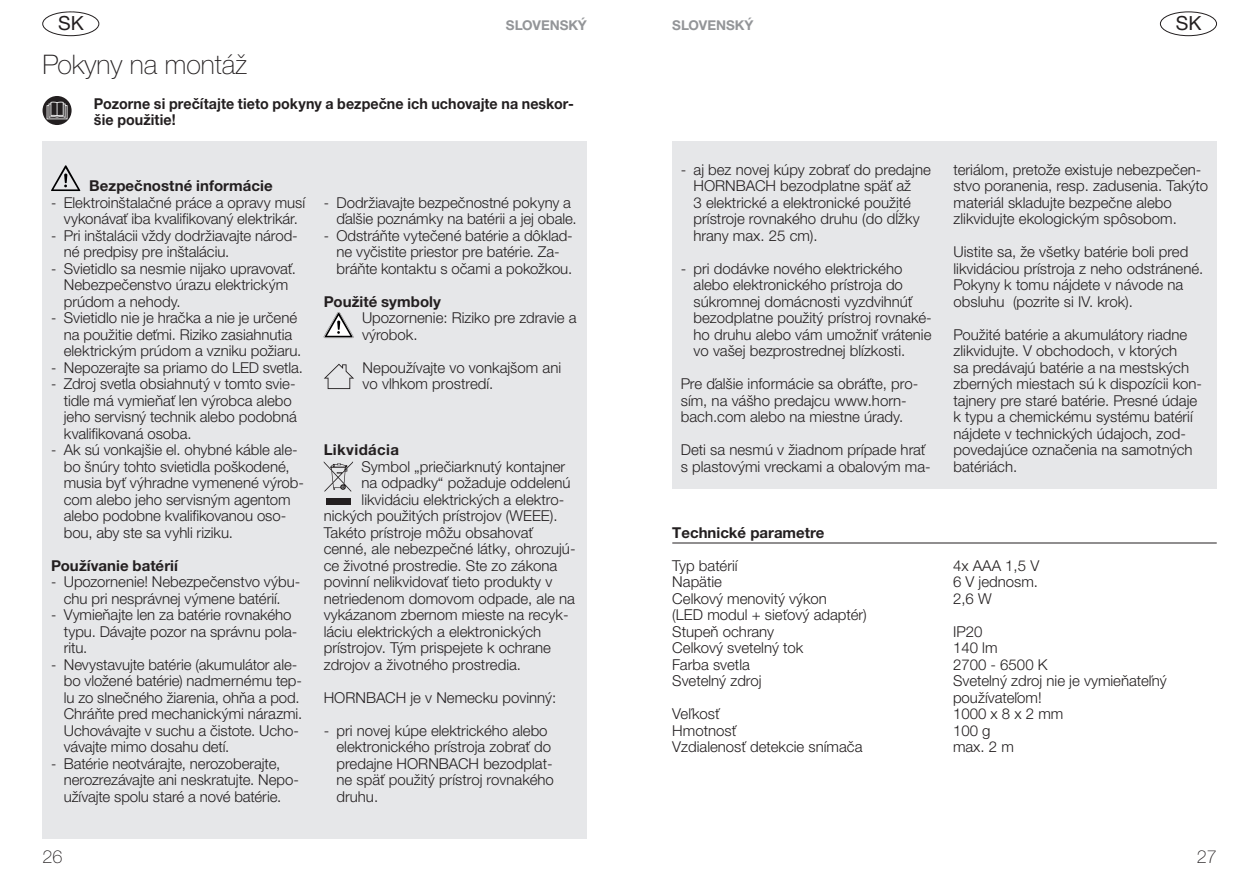
<style>
.page{position:relative;width:1259px;height:893px;background:#fff}
.page>*{position:absolute;margin:0;border:0;box-sizing:border-box;transform-origin:0 0}
.t1{font:100 27px "Helvetica Neue LTW1 G";color:#231f20}
.t2{font:19.5px "Helvetica Neue LTW1 G";color:#231f20}
.t3{font:100 18px "Helvetica Neue LTW1 G";color:#231f20}
.t4{font:300 15px/16.5px "Helvetica Neue LTW1 G";color:#231f20}
.t5{font:300 15px/16.5px "Helvetica Neue LTW1 G";color:#231f20;scale:.95 1}
.t6{font:700 15px/16.5px "Helvetica Neue LTW1 G";letter-spacing:.005em;color:#231f20;scale:.95 1}
.t7{font:700 15px "Helvetica Neue LTW1 G";letter-spacing:.005em;color:#231f20}
.t8{font:700 15px "Helvetica Neue LTW1 G";letter-spacing:.025em;color:#231f20}
.t9{font:700 13.5px "Helvetica Neue LTW1 G";color:#939598}
.s1{font-weight:700}
</style>
<div class="page">
<div style="left:43px;top:12px;width:56px;height:24px;border:1px solid #231f20;border-radius:50%"></div>
<div style="left:43px;top:142px;width:544px;height:697px;background:#e6e7e9"></div>
<svg style="left:51px;top:165px;width:29px;height:26px"></svg>
<svg style="left:324px;top:312px;width:29px;height:27px"></svg>
<svg style="left:324px;top:364px;width:30px;height:25px"></svg>
<svg style="left:324px;top:461px;width:29px;height:31px"></svg>
<div style="left:326px;top:498px;width:25px;height:6px;background:#231f20"></div>
<svg style="left:43px;top:96px;width:29px;height:29px"></svg>
<svg style="left:47px;top:102px;width:20px;height:17px"></svg>
<div style="left:1160px;top:12px;width:56px;height:24px;border:1px solid #231f20;border-radius:50%"></div>
<div style="left:672px;top:142px;width:544px;height:347px;background:#e6e7e9"></div>
<hr style="left:672px;top:543px;width:544px;height:1px;background:#231f20">
<p class="t2" style="left:58px;top:11px;width:27px">SK</p>
<p class="t9" style="left:506px;top:17px;width:83px">SLOVENSKÝ</p>
<p class="t1" style="left:43px;top:49px;width:206px">Pokyny na montáž</p>
<p class="t6" style="left:94px;top:95px;width:507px">Pozorne si prečítajte tieto pokyny a bezpečne ich uchovajte na neskor&shy;šie použitie!</p>
<p class="t7" style="left:89px;top:176px;width:185px">Bezpečnostné informácie</p>
<p class="t5" style="left:51px;top:194px;width:269px;text-align:center">- Elektroinštalačné práce a opravy musí vykonávať iba kvalifikovaný elektrikár.</p>
<p class="t5" style="left:64px;top:227px;width:248px;text-indent:-13px">- Pri inštalácii vždy dodržiavajte národ&shy;né predpisy pre inštaláciu.</p>
<p class="t5" style="left:64px;top:260px;width:246px;text-indent:-13px">- Svietidlo sa nesmie nijako upravovať.<br>Nebezpečenstvo úrazu elektrickým prúdom a nehody.</p>
<p class="t5" style="left:64px;top:309px;width:252px;text-indent:-13px">- Svietidlo nie je hračka a nie je určené na použitie deťmi. Riziko zasiahnutia elektrickým prúdom a vzniku požiaru.</p>
<p class="t5" style="left:51px;top:359px;width:267px">- Nepozerajte sa priamo do LED svetla.</p>
<p class="t5" style="left:64px;top:375px;width:247px;text-indent:-13px">- Zdroj svetla obsiahnutý v tomto svie&shy;tidle má vymieňať len výrobca alebo jeho servisný technik alebo podobná kvalifikovaná osoba.</p>
<p class="t5" style="left:64px;top:441px;width:254px;text-indent:-13px">- Ak sú vonkajšie el. ohybné káble ale&shy;bo šnúry tohto svietidla poškodené, musia byť výhradne vymenené výrob&shy;com alebo jeho servisným agentom alebo podobne kvalifikovanou oso&shy;bou, aby ste sa vyhli riziku.</p>
<p class="t7" style="left:51px;top:556px;width:128px">Používanie batérií</p>
<p class="t5" style="left:51px;top:573px;width:264px;text-align:center">- Upozornenie! Nebezpečenstvo výbu&shy;chu pri nesprávnej výmene batérií.</p>
<p class="t5" style="left:64px;top:606px;width:247px;text-indent:-13px">- Vymieňajte len za batérie rovnakého typu. Dávajte pozor na správnu pola&shy;ritu.</p>
<p class="t5" style="left:64px;top:656px;width:252px;text-indent:-13px">- Nevystavujte batérie (akumulátor ale&shy;bo vložené batérie) nadmernému tep&shy;lu zo slnečného žiarenia, ohňa a pod.<br>Chráňte pred mechanickými nárazmi.<br>Uchovávajte v suchu a čistote. Ucho&shy;vávajte mimo dosahu detí.</p>
<p class="t5" style="left:64px;top:755px;width:249px;text-indent:-13px">- Batérie neotvárajte, nerozoberajte, nerozrezávajte ani neskratujte. Nepo&shy;užívajte spolu staré a nové batérie.</p>
<p class="t5" style="left:336px;top:194px;width:254px;text-indent:-13px">- Dodržiavajte bezpečnostné pokyny a ďalšie poznámky na batérii a jej obale.</p>
<p class="t5" style="left:336px;top:227px;width:250px;text-indent:-13px">- Odstráňte vytečené batérie a dôklad&shy;ne vyčistite priestor pre batérie. Za&shy;bráňte kontaktu s očami a pokožkou.</p>
<p class="t4" style="left:362px;top:293px;width:216px;text-indent:-38px"><span class="s1">Použité symboly<br></span>Upozornenie: Riziko pre zdravie a výrobok.</p>
<p class="t4" style="left:363px;top:359px;width:200px">Nepoužívajte vo vonkajšom ani vo vlhkom prostredí.</p>
<p class="t8" style="left:324px;top:440px;width:77px">Likvidácia</p>
<p class="t4" style="left:361px;top:458px;width:205px">Symbol „priečiarknutý kontajner</p>
<p class="t4" style="left:361px;top:474px;width:210px">na odpadky“ požaduje oddelenú</p>
<p class="t4" style="left:361px;top:491px;width:204px">likvidáciu elektrických a elektro-</p>
<p class="t4" style="left:324px;top:507px;width:235px">nických použitých prístrojov (WEEE).</p>
<p class="t4" style="left:324px;top:524px;width:211px">Takéto prístroje môžu obsahovať</p>
<p class="t4" style="left:324px;top:540px;width:253px">cenné, ale nebezpečné látky, ohrozujú-</p>
<p class="t4" style="left:324px;top:557px;width:235px">ce životné prostredie. Ste zo zákona</p>
<p class="t4" style="left:324px;top:573px;width:230px">povinní nelikvidovať tieto produkty v</p>
<p class="t4" style="left:324px;top:590px;width:253px">netriedenom domovom odpade, ale na</p>
<p class="t4" style="left:324px;top:606px;width:246px">vykázanom zbernom mieste na recyk-</p>
<p class="t4" style="left:324px;top:623px;width:219px">láciu elektrických a elektronických</p>
<p class="t4" style="left:324px;top:639px;width:229px">prístrojov. Tým prispejete k ochrane</p>
<p class="t4" style="left:324px;top:656px;width:199px">zdrojov a životného prostredia.</p>
<p class="t4" style="left:324px;top:689px;width:234px">HORNBACH je v Nemecku povinný:</p>
<p class="t4" style="left:336px;top:722px;width:219px;text-indent:-13px">- pri novej kúpe elektrického alebo elektronického prístroja zobrať do predajne HORNBACH bezodplat&shy;ne späť použitý prístroj rovnakého druhu.</p>
<p class="t3" style="left:43px;top:846px;width:22px">26</p>
<p class="t9" style="left:672px;top:17px;width:83px">SLOVENSKÝ</p>
<p class="t2" style="left:1175px;top:11px;width:27px">SK</p>
<p class="t4" style="left:693px;top:161px;width:239px;text-indent:-13px">- aj bez novej kúpy zobrať do predajne<br>HORNBACH bezodplatne späť až<br>3 elektrické a elektronické použité prístroje rovnakého druhu (do dĺžky hrany max. 25 cm).</p>
<p class="t4" style="left:693px;top:260px;width:240px;text-indent:-13px">- pri dodávke nového elektrického alebo elektronického prístroja do súkromnej domácnosti vyzdvihnúť bezodplatne použitý prístroj rovnaké&shy;ho druhu alebo vám umožniť vrátenie vo vašej bezprostrednej blízkosti.</p>
<p class="t4" style="left:681px;top:375px;width:239px">Pre ďalšie informácie sa obráťte, pro&shy;sím, na vášho predajcu www.horn&shy;bach.com alebo na miestne úrady.</p>
<p class="t4" style="left:681px;top:441px;width:251px">Deti sa nesmú v žiadnom prípade hrať s plastovými vreckami a obalovým ma-</p>
<p class="t4" style="left:953px;top:161px;width:256px">teriálom, pretože existuje nebezpečen&shy;stvo poranenia, resp. zadusenia. Takýto materiál skladujte bezpečne alebo zlikvidujte ekologickým spôsobom.</p>
<p class="t4" style="left:953px;top:243px;width:251px">Uistite sa, že všetky batérie boli pred likvidáciou prístroja z neho odstránené.<br>Pokyny k tomu nájdete v návode na obsluhu (pozrite si IV. krok).</p>
<p class="t4" style="left:953px;top:326px;width:250px">Použité batérie a akumulátory riadne zlikvidujte. V obchodoch, v ktorých<br>sa predávajú batérie a na mestských zberných miestach sú k dispozícii kon&shy;tajnery pre staré batérie. Presné údaje k typu a chemickému systému batérií nájdete v technických údajoch, zod&shy;povedajúce označenia na samotných batériách.</p>
<p class="t7" style="left:672px;top:523px;width:154px">Technické parametre</p>
<p class="t4" style="left:672px;top:557px;width:67px">Typ batérií</p>
<p class="t4" style="left:953px;top:557px;width:88px">4x AAA 1,5 V</p>
<p class="t4" style="left:672px;top:573px;width:51px">Napätie</p>
<p class="t4" style="left:953px;top:573px;width:87px">6 V jednosm.</p>
<p class="t4" style="left:672px;top:590px;width:196px">Celkový menovitý výkon<br>(LED modul + sieťový adaptér)</p>
<p class="t4" style="left:953px;top:590px;width:40px">2,6 W</p>
<p class="t4" style="left:672px;top:623px;width:103px">Stupeň ochrany</p>
<p class="t4" style="left:953px;top:623px;width:31px">IP20</p>
<p class="t4" style="left:672px;top:639px;width:132px">Celkový svetelný tok</p>
<p class="t4" style="left:953px;top:639px;width:46px">140 lm</p>
<p class="t4" style="left:672px;top:656px;width:79px">Farba svetla</p>
<p class="t4" style="left:953px;top:656px;width:96px">2700 - 6500 K</p>
<p class="t4" style="left:672px;top:672px;width:91px">Svetelný zdroj</p>
<p class="t4" style="left:953px;top:672px;width:215px">Svetelný zdroj nie je vymieňateľný používateľom!</p>
<p class="t4" style="left:672px;top:705px;width:49px">Veľkosť</p>
<p class="t4" style="left:953px;top:705px;width:112px">1000 x 8 x 2 mm</p>
<p class="t4" style="left:672px;top:722px;width:65px">Hmotnosť</p>
<p class="t4" style="left:953px;top:722px;width:39px">100 g</p>
<p class="t4" style="left:672px;top:738px;width:192px">Vzdialenosť detekcie snímača</p>
<p class="t4" style="left:953px;top:738px;width:62px">max. 2 m</p>
<p class="t3" style="left:1196px;top:846px;width:22px">27</p>
</div>
